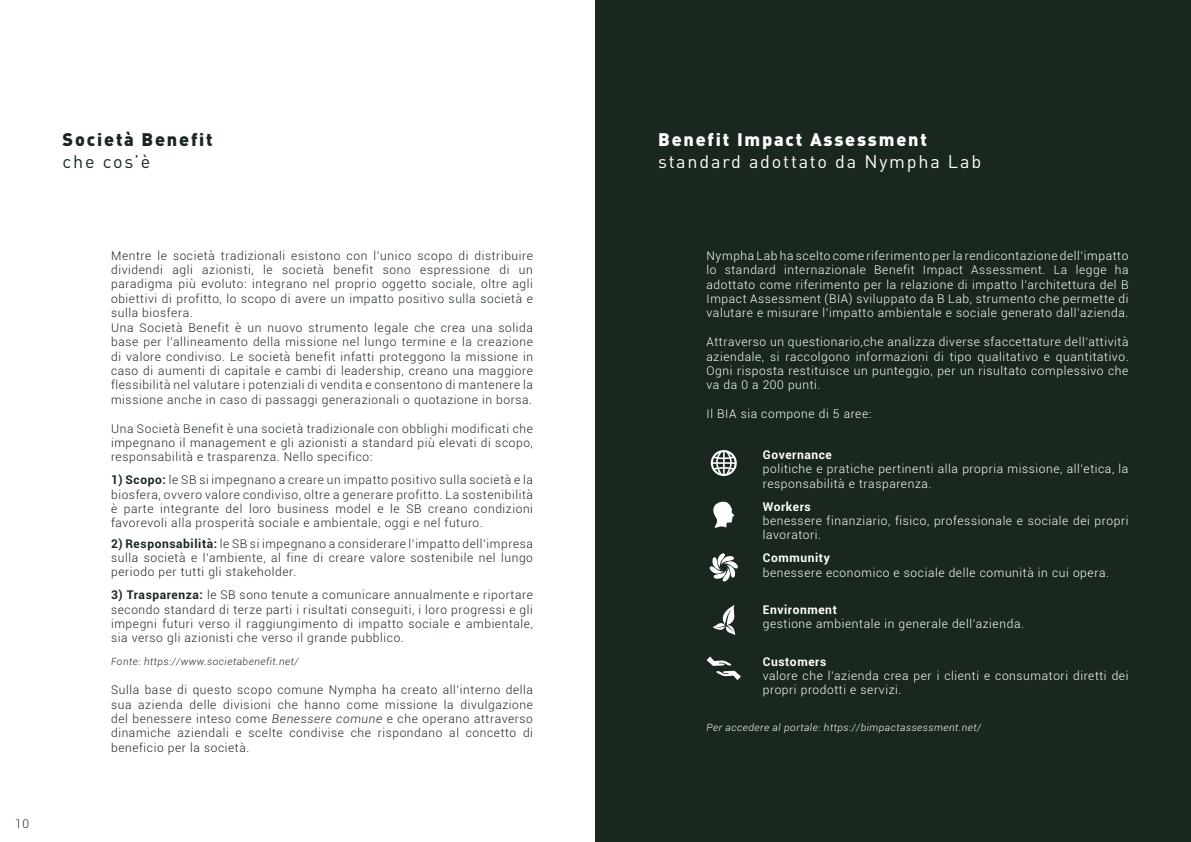
<style>
.page{position:relative;width:1191px;height:842px;background:#fff}
.page>*{position:absolute;margin:0;border:0;box-sizing:border-box;transform-origin:0 0}
.t1{font:18px "DIN Pro";letter-spacing:.1em;color:#fff}
.t2{font:900 18px "DIN Pro";letter-spacing:.1em;color:#fff}
.t3{font:900 18px "DIN Pro";letter-spacing:.1em;color:#1a271e}
.t4{font:18px "DIN Pro";letter-spacing:.1em;color:#1a271e}
.t5{font:300 12px/14.4px "Roboto";letter-spacing:.05em;color:#1a271e;text-align:justify}
.t6{font:300 12px/14.4px "Roboto";letter-spacing:.05em;color:#fff}
.t7{font:700 12px "Roboto";letter-spacing:.05em;color:#fff}
.t8{font:italic 300 10px "Roboto";letter-spacing:.05em;color:#fff}
.t9{font:italic 300 10px "Roboto";letter-spacing:.05em;color:#1a271e}
.s1{font-weight:700}
.s2{font-style:italic}
</style>
<div class="page">
<div style="left:595px;top:0;width:596px;height:842px;background:#1a271e"></div>
<svg style="left:712px;top:605px;width:24px;height:30px"></svg>
<svg style="left:706px;top:656px;width:35px;height:24px"></svg>
<svg style="left:711px;top:450px;width:25px;height:26px"></svg>
<svg style="left:709px;top:553px;width:29px;height:29px"></svg>
<svg style="left:713px;top:501px;width:21px;height:27px"></svg>
<p class="t5" style="left:15px;top:816px;width:15px">10</p>
<h1 class="t3" style="left:63px;top:127px;width:152px">Società Benefit</h1>
<h1 class="t4" style="left:63px;top:149px;width:89px">che cos’è</h1>
<p class="t5" style="left:111px;top:248px;width:423px;text-align:left">Mentre le società tradizionali esistono con l’unico scopo di distribuire dividendi agli azionisti, le società benefit sono espressione di un paradigma più evoluto: integrano nel proprio oggetto sociale, oltre agli obiettivi di profitto, lo scopo di avere un impatto positivo sulla società e sulla biosfera.<br>Una Società Benefit è un nuovo strumento legale che crea una solida base per l’allineamento della missione nel lungo termine e la creazione di valore condiviso. Le società benefit infatti proteggono la missione in caso di aumenti di capitale e cambi di leadership, creano una maggiore flessibilità nel valutare i potenziali di vendita e consentono di mantenere la missione anche in caso di passaggi generazionali o quotazione in borsa.</p>
<p class="t5" style="left:111px;top:421px;width:423px">Una Società Benefit è una società tradizionale con obblighi modificati che impegnano il management e gli azionisti a standard più elevati di scopo, responsabilità e trasparenza. Nello specifico:</p>
<p class="t5" style="left:111px;top:472px;width:423px"><span class="s1">1) Scopo:</span> le SB si impegnano a creare un impatto positivo sulla società e la biosfera, ovvero valore condiviso, oltre a generare profitto. La sostenibilità è parte integrante del loro business model e le SB creano condizioni favorevoli alla prosperità sociale e ambientale, oggi e nel futuro.</p>
<p class="t5" style="left:111px;top:536px;width:423px"><span class="s1">2) Responsabilità:</span> le SB si impegnano a considerare l’impatto dell’impresa sulla società e l’ambiente, al fine di creare valore sostenibile nel lungo periodo per tutti gli stakeholder.</p>
<p class="t5" style="left:111px;top:587px;width:423px"><span class="s1">3) Trasparenza:</span> le SB sono tenute a comunicare annualmente e riportare secondo standard di terze parti i risultati conseguiti, i loro progressi e gli impegni futuri verso il raggiungimento di impatto sociale e ambientale, sia verso gli azionisti che verso il grande pubblico.</p>
<p class="t9" style="left:111px;top:655px;width:189px">Fonte: https://www.societabenefit.net/</p>
<p class="t5" style="left:111px;top:682px;width:423px">Sulla base di questo scopo comune Nympha ha creato all’interno della sua azienda delle divisioni che hanno come missione la divulgazione del benessere inteso come <span class="s2">Benessere comune</span> e che operano attraverso dinamiche aziendali e scelte condivise che rispondano al concetto di beneficio per la società.</p>
<h1 class="t2" style="left:658px;top:127px;width:270px">Benefit Impact Assessment</h1>
<h1 class="t1" style="left:658px;top:149px;width:324px">standard adottato da Nympha Lab</h1>
<p class="t6" style="left:706px;top:248px;width:423px;text-align:justify">Nympha Lab ha scelto come riferimento per la rendicontazione dell’impatto lo standard internazionale Benefit Impact Assessment. La legge ha adottato come riferimento per la relazione di impatto l’architettura del B Impact Assessment (BIA) sviluppato da B Lab, strumento che permette di valutare e misurare l’impatto ambientale e sociale generato dall’azienda.</p>
<p class="t6" style="left:706px;top:334px;width:423px;text-align:justify">Attraverso un questionario,che analizza diverse sfaccettature dell’attività aziendale, si raccolgono informazioni di tipo qualitativo e quantitativo.<br>Ogni risposta restituisce un punteggio, per un risultato complessivo che va da 0 a 200 punti.</p>
<p class="t6" style="left:706px;top:406px;width:166px">Il BIA sia compone di 5 aree:</p>
<p class="t7" style="left:763px;top:446px;width:71px">Governance</p>
<p class="t6" style="left:763px;top:462px;width:367px">politiche e pratiche pertinenti alla propria missione, all’etica, la responsabilità e trasparenza.</p>
<p class="t7" style="left:763px;top:498px;width:49px">Workers</p>
<p class="t6" style="left:763px;top:513px;width:367px">benessere finanziario, fisico, professionale e sociale dei propri lavoratori.</p>
<p class="t7" style="left:763px;top:549px;width:69px">Community</p>
<p class="t6" style="left:763px;top:565px;width:348px">benessere economico e sociale delle comunità in cui opera.</p>
<p class="t7" style="left:763px;top:601px;width:76px">Environment</p>
<p class="t6" style="left:763px;top:616px;width:263px">gestione ambientale in generale dell’azienda.</p>
<p class="t7" style="left:763px;top:653px;width:65px">Customers</p>
<p class="t6" style="left:763px;top:668px;width:367px">valore che l’azienda crea per i clienti e consumatori diretti dei propri prodotti e servizi.</p>
<p class="t8" style="left:706px;top:721px;width:276px">Per accedere al portale: https://bimpactassessment.net/</p>
</div>
